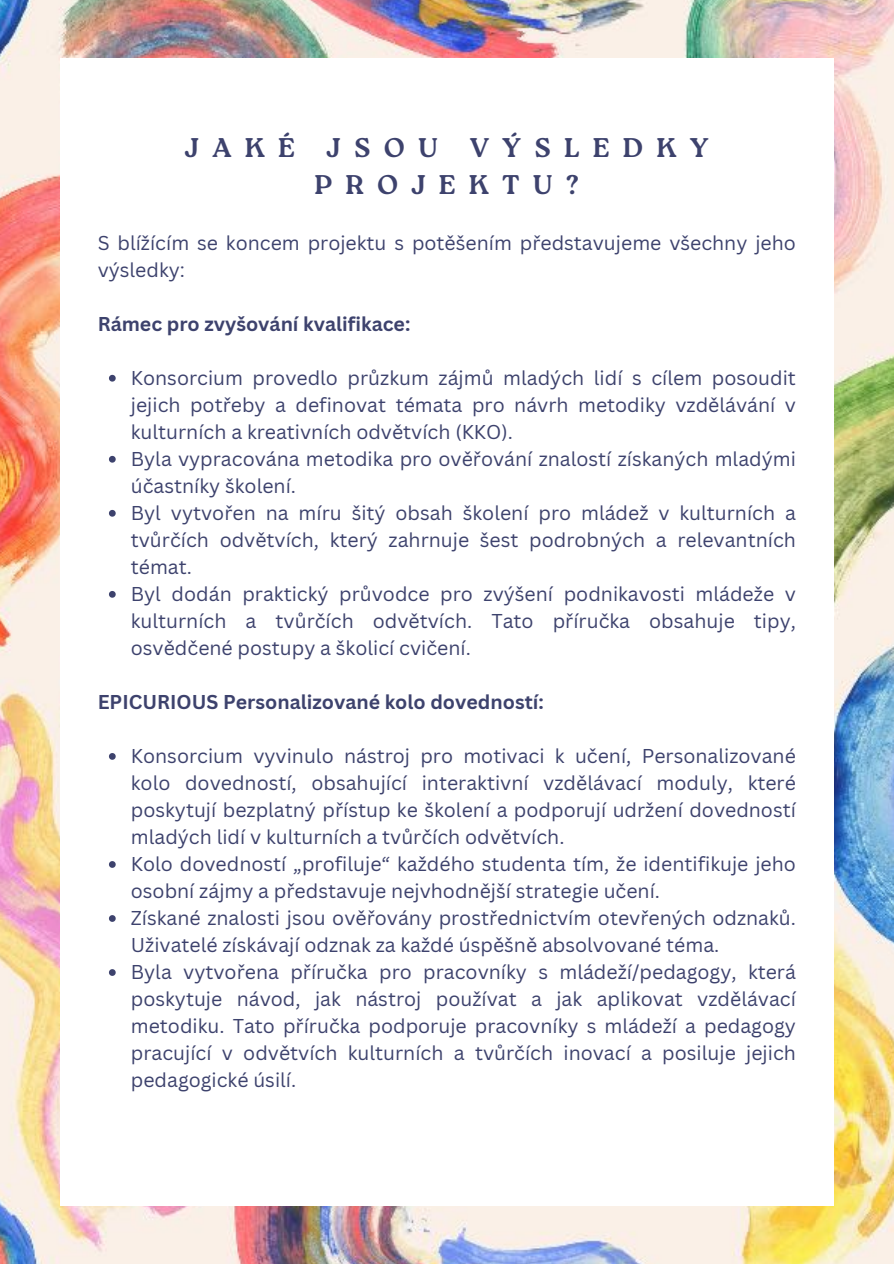
<style>
.page{position:relative;width:894px;height:1264px;background:#fff}
.page>*{position:absolute;margin:0;border:0;box-sizing:border-box;transform-origin:0 0}
.t1{font:700 27px/37.2px "Roca One";letter-spacing:.49em;color:#3d426d;text-align:center}
.t2{font:19.5px/27px "Canva Sans";color:#3d426d;text-align:justify}
.t3{font:700 19.5px "Canva Sans";color:#3d426d}
</style>
<div class="page">
<img style="left:0;top:0;width:893px;height:1263px">
<div style="left:60px;top:58px;width:773px;height:1147px;background:#fff"></div>
<svg style="left:109px;top:375px;width:7px;height:6px"></svg>
<svg style="left:109px;top:456px;width:7px;height:6px"></svg>
<svg style="left:109px;top:510px;width:7px;height:6px"></svg>
<svg style="left:109px;top:591px;width:7px;height:6px"></svg>
<svg style="left:109px;top:753px;width:7px;height:6px"></svg>
<svg style="left:109px;top:861px;width:7px;height:6px"></svg>
<svg style="left:109px;top:915px;width:7px;height:6px"></svg>
<svg style="left:109px;top:969px;width:7px;height:6px"></svg>
<h1 class="t1" style="left:185px;top:129px;width:525px">JAKÉ JSOU VÝSLEDKY<br>PROJEKTU?</h1>
<p class="t2" style="left:98px;top:229px;width:699px">S blížícím se koncem projektu s potěšením představujeme všechny jeho výsledky:</p>
<h2 class="t3" style="left:98px;top:310px;width:314px">Rámec pro zvyšování kvalifikace:</h2>
<p class="t2" style="left:131px;top:364px;width:666px">Konsorcium provedlo průzkum zájmů mladých lidí s cílem posoudit jejich potřeby a definovat témata pro návrh metodiky vzdělávání v kulturních a kreativních odvětvích (KKO).</p>
<p class="t2" style="left:131px;top:445px;width:666px">Byla vypracována metodika pro ověřování znalostí získaných mladými účastníky školení.</p>
<p class="t2" style="left:131px;top:499px;width:666px">Byl vytvořen na míru šitý obsah školení pro mládež v kulturních a tvůrčích odvětvích, který zahrnuje šest podrobných a relevantních témat.</p>
<p class="t2" style="left:131px;top:580px;width:666px">Byl dodán praktický průvodce pro zvýšení podnikavosti mládeže v kulturních a tvůrčích odvětvích. Tato příručka obsahuje tipy, osvědčené postupy a školicí cvičení.</p>
<h2 class="t3" style="left:98px;top:688px;width:447px">EPICURIOUS Personalizované kolo dovedností:</h2>
<p class="t2" style="left:131px;top:742px;width:666px">Konsorcium vyvinulo nástroj pro motivaci k učení, Personalizované kolo dovedností, obsahující interaktivní vzdělávací moduly, které poskytují bezplatný přístup ke školení a podporují udržení dovedností mladých lidí v kulturních a tvůrčích odvětvích.</p>
<p class="t2" style="left:131px;top:850px;width:666px">Kolo dovedností „profiluje“ každého studenta tím, že identifikuje jeho osobní zájmy a představuje nejvhodnější strategie učení.</p>
<p class="t2" style="left:131px;top:904px;width:666px">Získané znalosti jsou ověřovány prostřednictvím otevřených odznaků.<br>Uživatelé získávají odznak za každé úspěšně absolvované téma.</p>
<p class="t2" style="left:131px;top:958px;width:666px">Byla vytvořena příručka pro pracovníky s mládeží/pedagogy, která poskytuje návod, jak nástroj používat a jak aplikovat vzdělávací metodiku. Tato příručka podporuje pracovníky s mládeží a pedagogy pracující v odvětvích kulturních a tvůrčích inovací a posiluje jejich pedagogické úsilí.</p>
</div>
